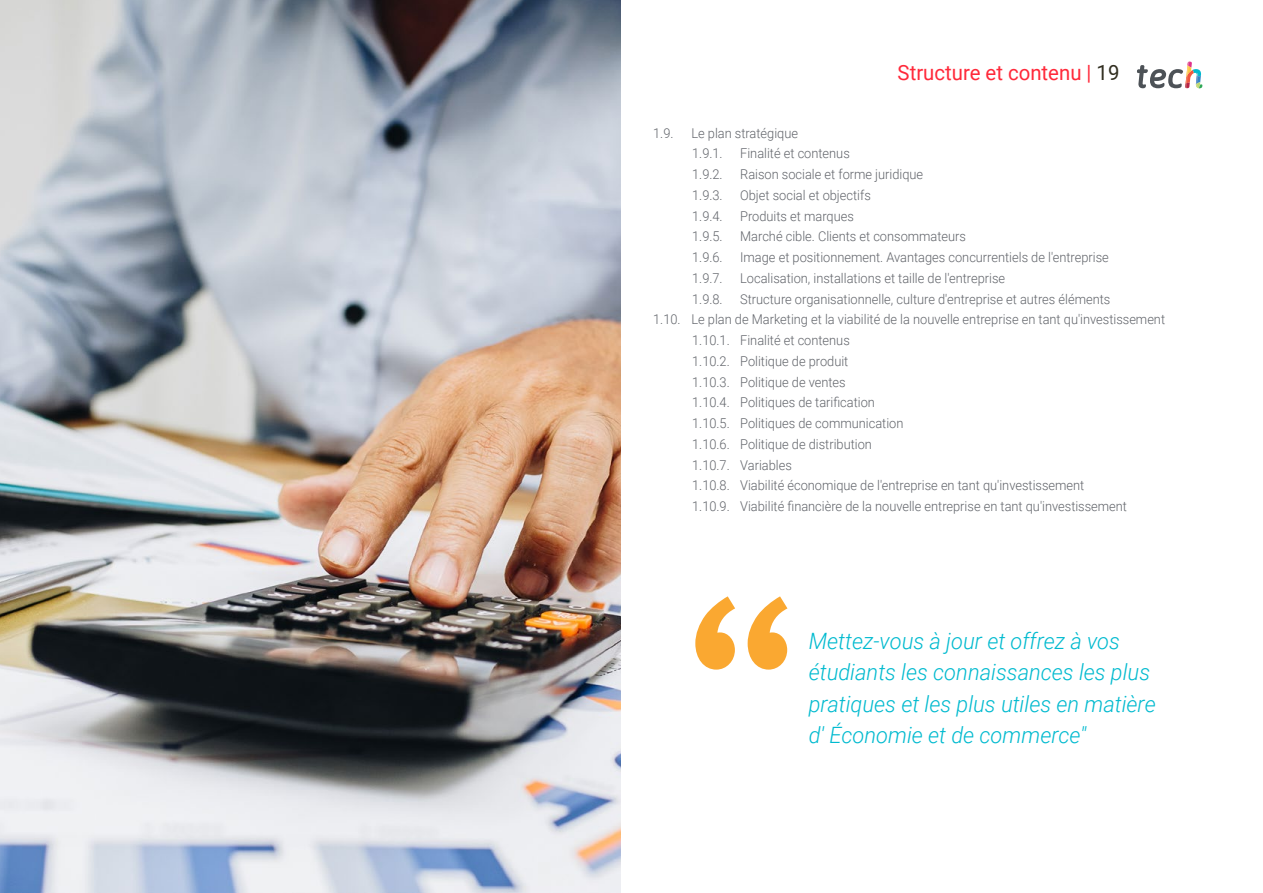
<style>
.page{position:relative;width:1263px;height:893px;background:#fff}
.page>*{position:absolute;margin:0;border:0;box-sizing:border-box;transform-origin:0 0}
.t1{font:italic 300 22.5px/31.5px "Roboto";color:#00bacf}
.t2{font:21px "Roboto";color:#ff293a}
.t3{font:300 13.5px/20.7px "Roboto";color:#61646a;scale:.95 1}
.s1{color:#312e20}
</style>
<div class="page">
<svg style="left:1137px;top:62px;width:65px;height:27px"></svg>
<img style="left:0;top:0;width:621px;height:893px">
<svg style="left:695px;top:596px;width:92px;height:74px"></svg>
<p class="t3" style="left:653px;top:122px;width:23px">1.9.</p>
<p class="t3" style="left:691px;top:122px;width:114px">Le plan stratégique<br>1.9.1.</p>
<p class="t3" style="left:740px;top:143px;width:117px">Finalité et contenus</p>
<h2 class="t2" style="left:898px;top:57px;width:223px">Structure et contenu | <span class="s1">19</span></h2>
<p class="t3" style="left:692px;top:164px;width:34px">1.9.2.</p>
<p class="t3" style="left:740px;top:164px;width:194px">Raison sociale et forme juridique</p>
<p class="t3" style="left:692px;top:184px;width:34px">1.9.3.</p>
<p class="t3" style="left:740px;top:184px;width:139px">Objet social et objectifs</p>
<p class="t3" style="left:692px;top:205px;width:34px">1.9.4.</p>
<p class="t3" style="left:740px;top:205px;width:121px">Produits et marques</p>
<p class="t3" style="left:692px;top:226px;width:34px">1.9.5.</p>
<p class="t3" style="left:740px;top:226px;width:239px">Marché cible. Clients et consommateurs</p>
<p class="t3" style="left:692px;top:247px;width:34px">1.9.6.</p>
<p class="t3" style="left:740px;top:247px;width:390px">Image et positionnement. Avantages concurrentiels de l'entreprise</p>
<p class="t3" style="left:692px;top:267px;width:34px">1.9.7.</p>
<p class="t3" style="left:740px;top:267px;width:280px">Localisation, installations et taille de l'entreprise</p>
<p class="t3" style="left:692px;top:288px;width:34px">1.9.8.</p>
<p class="t3" style="left:740px;top:288px;width:391px">Structure organisationnelle, culture d'entreprise et autres éléments</p>
<p class="t3" style="left:653px;top:309px;width:540px">1.10. Le plan de Marketing et la viabilité de la nouvelle entreprise en tant qu'investissement</p>
<p class="t3" style="left:692px;top:330px;width:167px">1.10.1. Finalité et contenus</p>
<p class="t3" style="left:692px;top:350px;width:166px">1.10.2. Politique de produit</p>
<p class="t3" style="left:692px;top:371px;width:163px">1.10.3. Politique de ventes</p>
<p class="t3" style="left:692px;top:392px;width:194px">1.10.4. Politiques de tarification</p>
<p class="t3" style="left:692px;top:413px;width:224px">1.10.5. Politiques de communication</p>
<p class="t3" style="left:692px;top:433px;width:191px">1.10.6. Politique de distribution</p>
<p class="t3" style="left:692px;top:454px;width:106px">1.10.7. Variables</p>
<p class="t3" style="left:692px;top:475px;width:414px">1.10.8. Viabilité économique de l'entreprise en tant qu'investissement</p>
<p class="t3" style="left:692px;top:496px;width:459px">1.10.9. Viabilité financière de la nouvelle entreprise en tant qu'investissement</p>
<h1 class="t1" style="left:809px;top:624px;width:348px">Mettez-vous à jour et offrez à vos étudiants les connaissances les plus pratiques et les plus utiles en matière d' Économie et de commerce"</h1>
</div>
